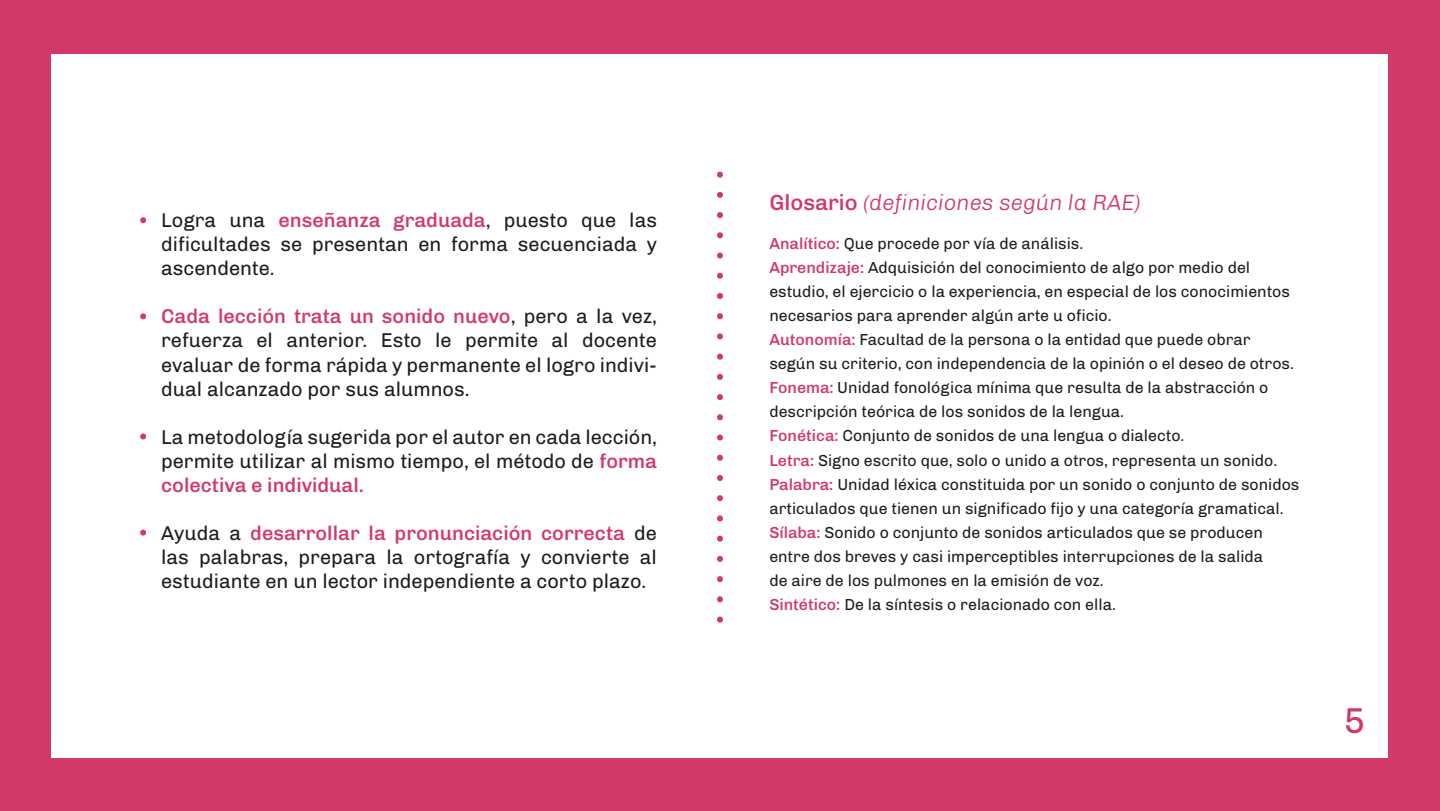
<style>
.page{position:relative;width:1440px;height:811px;background:#fff}
.page>*{position:absolute;margin:0;border:0;box-sizing:border-box;transform-origin:0 0}
.t1{font:36px "Chivo";color:#d23969}
.t2{font:italic 300 22px "Chivo";color:#d23969}
.t3{font:20px/24px "Chivo";color:#1d1d1b;text-align:justify}
.t4{font:16px/24px "Chivo";color:#1d1d1b}
.s1{font-weight:500;color:#d23969}
.s2{font-weight:500;font-style:normal}
</style>
<div class="page">
<div style="left:0;top:0;width:1440px;height:810px;background:#d23969"></div>
<div style="left:52px;top:55px;width:1336px;height:702px;background:#fff"></div>
<svg style="left:717px;top:174px;width:6px;height:449px"></svg>
<svg style="left:140px;top:217px;width:6px;height:6px"></svg>
<svg style="left:140px;top:313px;width:6px;height:6px"></svg>
<svg style="left:140px;top:433px;width:6px;height:6px"></svg>
<svg style="left:140px;top:529px;width:6px;height:6px"></svg>
<p class="t3" style="left:161px;top:207px;width:497px">Logra una <span class="s1">enseñanza graduada</span>, puesto que las dificultades se presentan en forma secuenciada y ascendente.</p>
<p class="t3" style="left:161px;top:303px;width:497px"><span class="s1">Cada lección trata un sonido nuevo</span>, pero a la vez, refuerza el anterior. Esto le permite al docente evaluar de forma rápida y permanente el logro indivi&shy;dual alcanzado por sus alumnos.</p>
<p class="t3" style="left:161px;top:423px;width:497px">La metodología sugerida por el autor en cada lección, permite utilizar al mismo tiempo, el método de <span class="s1">forma colectiva e individual.</span></p>
<p class="t3" style="left:161px;top:519px;width:497px">Ayuda a <span class="s1">desarrollar la pronunciación correcta</span> de las palabras, prepara la ortografía y convierte al estudiante en un lector independiente a corto plazo.</p>
<h2 class="t2" style="left:769px;top:186px;width:373px"><span class="s2">Glosario</span> (definiciones según la RAE)</h2>
<p class="t4" style="left:769px;top:231px;width:532px"><span class="s1">Analítico:</span> Que procede por vía de análisis.<br><span class="s1">Aprendizaje:</span> Adquisición del conocimiento de algo por medio del estudio, el ejercicio o la experiencia, en especial de los conocimientos necesarios para aprender algún arte u oficio.<br><span class="s1">Autonomía:</span> Facultad de la persona o la entidad que puede obrar según su criterio, con independencia de la opinión o el deseo de otros.<br><span class="s1">Fonema:</span> Unidad fonológica mínima que resulta de la abstracción o descripción teórica de los sonidos de la lengua.<br><span class="s1">Fonética:</span> Conjunto de sonidos de una lengua o dialecto.<br><span class="s1">Letra:</span> Signo escrito que, solo o unido a otros, representa un sonido.<br><span class="s1">Palabra:</span> Unidad léxica constituida por un sonido o conjunto de sonidos articulados que tienen un significado fijo y una categoría gramatical.<br><span class="s1">Sílaba:</span> Sonido o conjunto de sonidos articulados que se producen entre dos breves y casi imperceptibles interrupciones de la salida<br>de aire de los pulmones en la emisión de voz.<br><span class="s1">Sintético:</span> De la síntesis o relacionado con ella.</p>
<h1 class="t1" style="left:1344px;top:692px;width:24px">5</h1>
</div>
